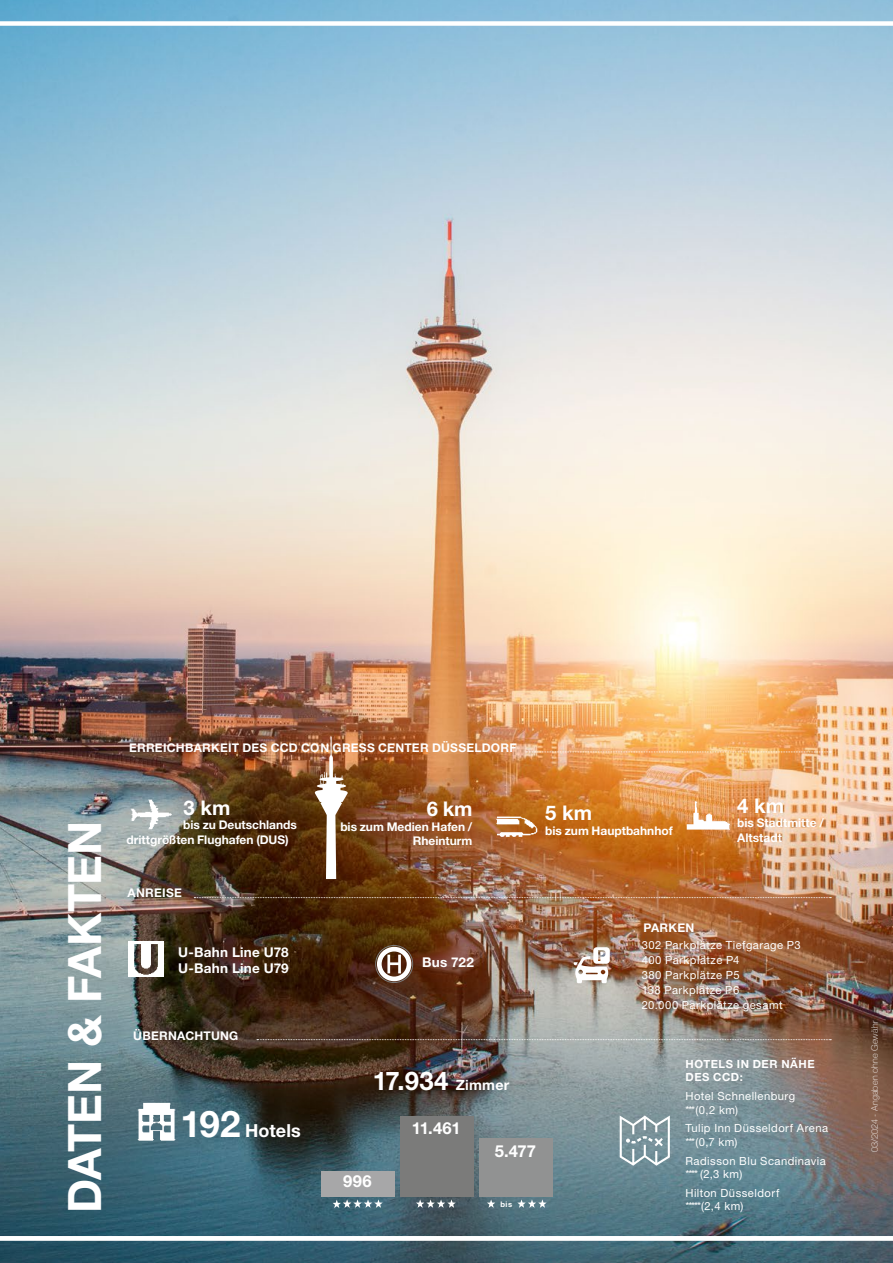
<style>
.page{position:relative;width:893px;height:1263px;background:#fff}
.page>*{position:absolute;margin:0;border:0;box-sizing:border-box;transform-origin:0 0}
.t1{font:700 46.05px "Helvetica Neue LT Std";letter-spacing:-.01em;color:#fff}
.t2{font:700 25.65px "Helvetica Neue LT Std";color:#fff}
.t3{font:700 20.25px "Helvetica Neue LT Std";letter-spacing:.01em;color:#fff}
.t4{font:700 18px "Helvetica Neue LT Std";letter-spacing:.005em;color:#fff}
.t5{font:700 16.65px "Helvetica Neue LT Std";color:#fff}
.t6{font:700 13.5px/16.2px "Helvetica Neue LT Std";letter-spacing:.02em;color:#fff}
.t7{font:700 12px/14.4px "Helvetica Neue LT Std";color:#fff}
.t8{font:700 12px "Helvetica Neue LT Std";letter-spacing:.02em;color:#fff}
.t9{font:700 12px "Helvetica Neue LT Std";letter-spacing:.025em;color:#fff}
.t10{font:11.25px/13.5px "Helvetica Neue LT Std";letter-spacing:.04em;color:#fff}
.t11{font:700 11.25px/13.5px "Helvetica Neue LT Std";letter-spacing:.045em;color:#fff}
.t12{font:100 9px "Helvetica Neue LT Std";letter-spacing:.025em;color:#fff}
.t13{font:700 7.65px "Helvetica Neue LT Std";color:#fff}
.s1{font-size:14.25px}
.s2{font-size:36.75px}
</style>
<div class="page">
<img style="left:0;top:0;width:893px;height:1263px">
<div style="left:0;top:21px;width:893px;height:5px;background:#fff"></div>
<svg style="left:416px;top:1199px;width:40px;height:9px"></svg>
<svg style="left:517px;top:1199px;width:30px;height:9px"></svg>
<svg style="left:487px;top:1199px;width:8px;height:9px"></svg>
<div style="left:321px;top:1171px;width:74px;height:25px;background:#a7a7a8"></div>
<div style="left:400px;top:1116px;width:74px;height:80px;background:#7b7b7a"></div>
<div style="left:479px;top:1138px;width:74px;height:58px;background:#919292"></div>
<img style="left:314px;top:736px;width:35px;height:143px">
<svg style="left:194px;top:897px;width:637px;height:1px"></svg>
<svg style="left:526px;top:751px;width:305px;height:1px"></svg>
<svg style="left:257px;top:1039px;width:574px;height:1px"></svg>
<div style="left:375px;top:945px;width:38px;height:38px;border:1px solid #7b7b7a;border-radius:50%"></div>
<svg style="left:377px;top:947px;width:34px;height:34px"></svg>
<img style="left:493px;top:810px;width:49px;height:28px">
<img style="left:685px;top:801px;width:49px;height:35px">
<img style="left:126px;top:1095px;width:55px;height:49px">
<img style="left:126px;top:791px;width:50px;height:47px">
<img style="left:129px;top:942px;width:34px;height:34px">
<svg style="left:574px;top:947px;width:36px;height:36px"></svg>
<svg style="left:620px;top:1115px;width:50px;height:51px;background:#97abb1"></svg>
<svg style="left:333px;top:1199px;width:50px;height:9px"></svg>
<hr style="left:0;top:1236px;width:893px;height:4px;background:#fff">
<p class="t8" style="left:129px;top:740px;width:389px">ERREICHBARKEIT DES CCD CON GRESS CENTER DÜSSELDORF</p>
<h3 class="t3" style="left:737px;top:793px;width:49px">4 km</h3>
<p class="t7" style="left:737px;top:816px;width:88px">bis Stadtmitte /<br>Altstadt</p>
<h3 class="t3" style="left:184px;top:795px;width:49px">3 km</h3>
<h3 class="t3" style="left:545px;top:800px;width:49px">5 km</h3>
<p class="t7" style="left:545px;top:823px;width:129px">bis zum Hauptbahnhof</p>
<h3 class="t3" style="left:427px;top:797px;width:47px">6 km</h3>
<p class="t7" style="left:340px;top:819px;width:134px;text-align:right">bis zum Medien Hafen /<br>Rheinturm</p>
<h1 class="t1" style="left:56px;top:1213px;width:394px;rotate:-90deg">DATEN &amp; FAKTEN</h1>
<p class="t7" style="left:126px;top:817px;width:172px;text-indent:57px">bis zu Deutschlands drittgrößten Flughafen (DUS)</p>
<p class="t9" style="left:128px;top:886px;width:56px">ANREISE</p>
<p class="t7" style="left:643px;top:921px;width:52px">PARKEN</p>
<p class="t10" style="left:642px;top:937px;width:161px;line-height:15px">302 Parkplätze Tiefgarage P3<br>400 Parkplätze P4<br>380 Parkplätze P5<br>138 Parkplätze P6<br>20.000 Parkplätze gesamt</p>
<p class="t6" style="left:178px;top:943px;width:112px">U-Bahn Line U78<br>U-Bahn Line U79</p>
<p class="t6" style="left:422px;top:954px;width:54px">Bus 722</p>
<p class="t8" style="left:133px;top:1028px;width:107px">ÜBERNACHTUNG</p>
<p class="t11" style="left:685px;top:1057px;width:131px">HOTELS IN DER NÄHE<br>DES CCD:</p>
<p class="t10" style="left:685px;top:1089px;width:111px">Hotel Schnellenburg ***(0,2 km)</p>
<p class="t10" style="left:685px;top:1121px;width:144px">Tulip Inn Düsseldorf Arena ***(0,7 km)</p>
<p class="t10" style="left:685px;top:1153px;width:142px">Radisson Blu Scandinavia **** (2,3 km)</p>
<p class="t10" style="left:685px;top:1186px;width:95px">Hilton Düsseldorf *****(2,4 km)</p>
<h2 class="t2" style="left:373px;top:1065px;width:138px">17.934 <span class="s1">Zimmer</span></h2>
<h3 class="t4" style="left:180px;top:1119px;width:122px"><span class="s2">192</span> Hotels</h3>
<h3 class="t5" style="left:412px;top:1117px;width:51px">11.461</h3>
<h3 class="t5" style="left:495px;top:1140px;width:43px">5.477</h3>
<h3 class="t5" style="left:343px;top:1171px;width:30px">996</h3>
<p class="t13" style="left:500px;top:1200px;width:13px">bis</p>
<p class="t12" style="left:869px;top:1152px;width:133px;rotate:-90deg">03/2024 - Angaben ohne Gewähr</p>
</div>
